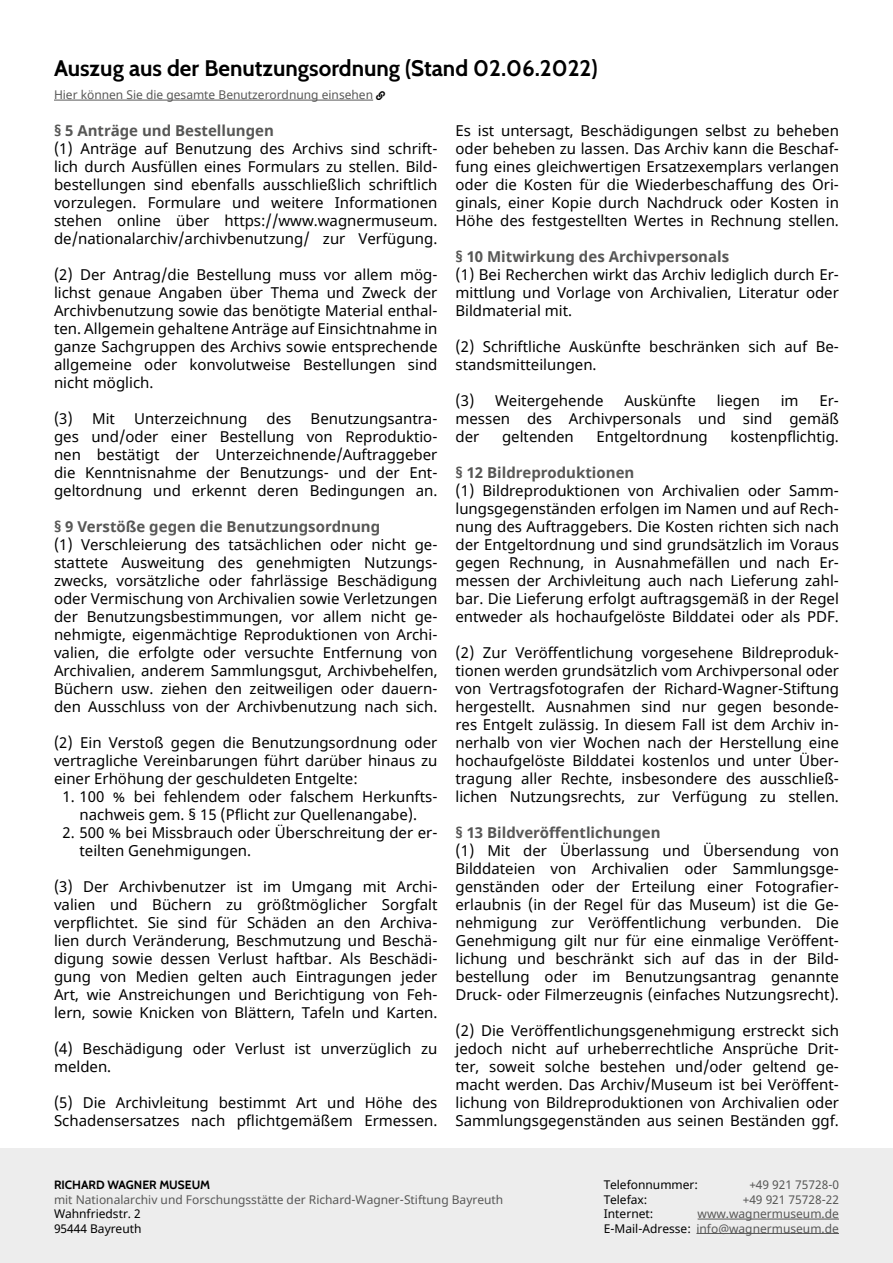
<style>
.page{position:relative;width:893px;height:1263px;background:#fff}
.page>*{position:absolute;margin:0;border:0;box-sizing:border-box;transform-origin:0 0}
.t1{font:700 22.5px "Cabin";color:#000}
.t2{font:15px/18px "Noto Sans";color:#000;text-align:justify}
.t3{font:700 15px "Noto Sans";color:#575756}
.t4{font:12px/14.4px "Noto Sans";color:#575756;text-align:right}
.t5{font:12px/14.4px "Noto Sans";color:#000}
.t6{font:700 12px "Cabin";color:#000}
</style>
<div class="page">
<div style="left:0;top:1148px;width:893px;height:115px;background:#ededed"></div>
<hr style="left:698px;top:1219px;width:141px;height:1px;background:#575756">
<hr style="left:696px;top:1233px;width:143px;height:1px;background:#575756">
<hr style="left:54px;top:100px;width:319px;height:1px;background:#575756">
<h1 class="t1" style="left:54px;top:54px;width:545px">Auszug aus der Benutzungsordnung (Stand 02.06.2022)</h1>
<p class="t4" style="left:54px;top:88px;width:321px">Hier können Sie die gesamte Benutzerordnung einsehen</p>
<p class="t3" style="left:54px;top:120px;width:222px">§ 5 Anträge und Bestellungen</p>
<p class="t2" style="left:54px;top:140px;width:385px">(1) Anträge auf Benutzung des Archivs sind schrift&shy;lich durch Ausfüllen eines Formulars zu stellen. Bild&shy;bestellungen sind ebenfalls ausschließlich schriftlich vorzulegen. Formulare und weitere Informationen stehen online über https://www.wagnermuseum. de/nationalarchiv/archivbenutzung/ zur Verfügung.</p>
<p class="t2" style="left:54px;top:266px;width:385px">(2) Der Antrag/die Bestellung muss vor allem mög&shy;lichst genaue Angaben über Thema und Zweck der Archivbenutzung sowie das benötigte Material enthal&shy;ten. Allgemein gehaltene Anträge auf Einsichtnahme in ganze Sachgruppen des Archivs sowie entsprechende allgemeine oder konvolutweise Bestellungen sind nicht möglich.</p>
<p class="t2" style="left:54px;top:410px;width:62px">(3) Mit</p>
<p class="t2" style="left:134px;top:410px;width:115px">Unterzeichnung</p>
<p class="t2" style="left:267px;top:410px;width:26px">des</p>
<p class="t2" style="left:455px;top:122px;width:385px">Es ist untersagt, Beschädigungen selbst zu beheben oder beheben zu lassen. Das Archiv kann die Beschaf&shy;fung eines gleichwertigen Ersatzexemplars verlangen oder die Kosten für die Wiederbeschaffung des Ori&shy;ginals, einer Kopie durch Nachdruck oder Kosten in Höhe des festgestellten Wertes in Rechnung stellen.</p>
<p class="t3" style="left:455px;top:246px;width:275px">§ 10 Mitwirkung des Archivpersonals</p>
<p class="t2" style="left:455px;top:266px;width:385px">(1) Bei Recherchen wirkt das Archiv lediglich durch Er&shy;mittlung und Vorlage von Archivalien, Literatur oder Bildmaterial mit.</p>
<p class="t2" style="left:455px;top:338px;width:385px">(2) Schriftliche Auskünfte beschränken sich auf Be&shy;standsmitteilungen.</p>
<p class="t2" style="left:455px;top:392px;width:150px">(3) Weitergehende</p>
<p class="t2" style="left:624px;top:392px;width:73px">Auskünfte</p>
<p class="t2" style="left:717px;top:392px;width:45px">liegen</p>
<p class="t2" style="left:781px;top:392px;width:19px">im</p>
<p class="t2" style="left:455px;top:392px;width:385px;text-indent:364px">Er&shy;messen des Archivpersonals und sind gemäß der</p>
<p class="t2" style="left:54px;top:410px;width:385px;text-indent:257px">Benutzungsantra&shy;ges und/oder einer Bestellung von Reproduktio&shy;nen bestätigt der Unterzeichnende/Auftraggeber die Kenntnisnahme der Benutzungs- und der Ent&shy;geltordnung und erkennt deren Bedingungen an.</p>
<p class="t3" style="left:54px;top:516px;width:328px">§ 9 Verstöße gegen die Benutzungsordnung</p>
<p class="t2" style="left:54px;top:536px;width:385px">(1) Verschleierung des tatsächlichen oder nicht ge&shy;stattete Ausweitung des genehmigten Nutzungs&shy;zwecks, vorsätzliche oder fahrlässige Beschädigung oder Vermischung von Archivalien sowie Verletzungen der Benutzungsbestimmungen, vor allem nicht ge&shy;nehmigte, eigenmächtige Reproduktionen von Archi&shy;valien, die erfolgte oder versuchte Entfernung von Archivalien, anderem Sammlungsgut, Archivbehelfen, Büchern usw. ziehen den zeitweiligen oder dauern&shy;den Ausschluss von der Archivbenutzung nach sich.</p>
<p class="t2" style="left:54px;top:734px;width:385px">(2) Ein Verstoß gegen die Benutzungsordnung oder vertragliche Vereinbarungen führt darüber hinaus zu einer Erhöhung der geschuldeten Entgelte:</p>
<p class="t2" style="left:63px;top:788px;width:376px;text-align:center">1. 100 % bei fehlendem oder falschem Herkunfts&shy;nachweis gem. § 15 (Pflicht zur Quellenangabe).</p>
<p class="t2" style="left:80px;top:824px;width:359px;text-indent:-17px">2. 500 % bei Missbrauch oder Überschreitung der er&shy;teilten Genehmigungen.</p>
<p class="t2" style="left:54px;top:878px;width:385px">(3) Der Archivbenutzer ist im Umgang mit Archi&shy;valien und Büchern zu größtmöglicher Sorgfalt verpflichtet. Sie sind für Schäden an den Archiva&shy;lien durch Veränderung, Beschmutzung und Beschä&shy;digung sowie dessen Verlust haftbar. Als Beschädi&shy;gung von Medien gelten auch Eintragungen jeder Art, wie Anstreichungen und Berichtigung von Feh&shy;lern, sowie Knicken von Blättern, Tafeln und Karten.</p>
<p class="t2" style="left:54px;top:1040px;width:385px">(4) Beschädigung oder Verlust ist unverzüglich zu melden.</p>
<p class="t2" style="left:54px;top:1094px;width:385px">(5) Die Archivleitung bestimmt Art und Höhe des<br>Schadensersatzes nach pflichtgemäßem Ermessen.</p>
<p class="t2" style="left:502px;top:428px;width:73px">geltenden</p>
<p class="t2" style="left:596px;top:428px;width:113px">Entgeltordnung</p>
<p class="t2" style="left:731px;top:428px;width:110px">kostenpflichtig.</p>
<p class="t3" style="left:455px;top:462px;width:180px">§ 12 Bildreproduktionen</p>
<p class="t2" style="left:455px;top:482px;width:385px">(1) Bildreproduktionen von Archivalien oder Samm&shy;lungsgegenständen erfolgen im Namen und auf Rech&shy;nung des Auftraggebers. Die Kosten richten sich nach der Entgeltordnung und sind grundsätzlich im Voraus gegen Rechnung, in Ausnahmefällen und nach Er&shy;messen der Archivleitung auch nach Lieferung zahl&shy;bar. Die Lieferung erfolgt auftragsgemäß in der Regel entweder als hochaufgelöste Bilddatei oder als PDF.</p>
<p class="t2" style="left:455px;top:644px;width:385px">(2) Zur Veröffentlichung vorgesehene Bildreproduk&shy;tionen werden grundsätzlich vom Archivpersonal oder von Vertragsfotografen der Richard-Wagner-Stiftung hergestellt. Ausnahmen sind nur gegen besonde&shy;res Entgelt zulässig. In diesem Fall ist dem Archiv in&shy;nerhalb von vier Wochen nach der Herstellung eine hochaufgelöste Bilddatei kostenlos und unter Über&shy;tragung aller Rechte, insbesondere des ausschließ&shy;lichen Nutzungsrechts, zur Verfügung zu stellen.</p>
<p class="t3" style="left:455px;top:822px;width:207px">§ 13 Bildveröffentlichungen</p>
<p class="t2" style="left:455px;top:842px;width:385px">(1) Mit der Überlassung und Übersendung von Bilddateien von Archivalien oder Sammlungsge&shy;genständen oder der Erteilung einer Fotografier&shy;erlaubnis (in der Regel für das Museum) ist die Ge&shy;nehmigung zur Veröffentlichung verbunden. Die Genehmigung gilt nur für eine einmalige Veröffent&shy;lichung und beschränkt sich auf das in der Bild&shy;bestellung oder im Benutzungsantrag genannte Druck- oder Filmerzeugnis (einfaches Nutzungsrecht).</p>
<p class="t2" style="left:455px;top:1022px;width:385px">(2) Die Veröffentlichungsgenehmigung erstreckt sich jedoch nicht auf urheberrechtliche Ansprüche Drit&shy;ter, soweit solche bestehen und/oder geltend ge&shy;macht werden. Das Archiv/Museum ist bei Veröffent&shy;lichung von Bildreproduktionen von Archivalien oder Sammlungsgegenständen aus seinen Beständen ggf.</p>
<p class="t6" style="left:54px;top:1178px;width:158px">RICHARD WAGNER MUSEUM</p>
<p class="t4" style="left:54px;top:1192px;width:451px">mit Nationalarchiv und Forschungsstätte der Richard-Wagner-Stiftung Bayreuth</p>
<p class="t5" style="left:54px;top:1207px;width:89px">Wahnfriedstr. 2<br>95444 Bayreuth</p>
<p class="t5" style="left:604px;top:1178px;width:96px">Telefonnummer:<br>Telefax:<br>Internet:<br>E-Mail-Adresse:</p>
<p class="t4" style="left:696px;top:1178px;width:144px">+49 921 75728-0<br>+49 921 75728-22 www.wagnermuseum.de info@wagnermuseum.de</p>
</div>
